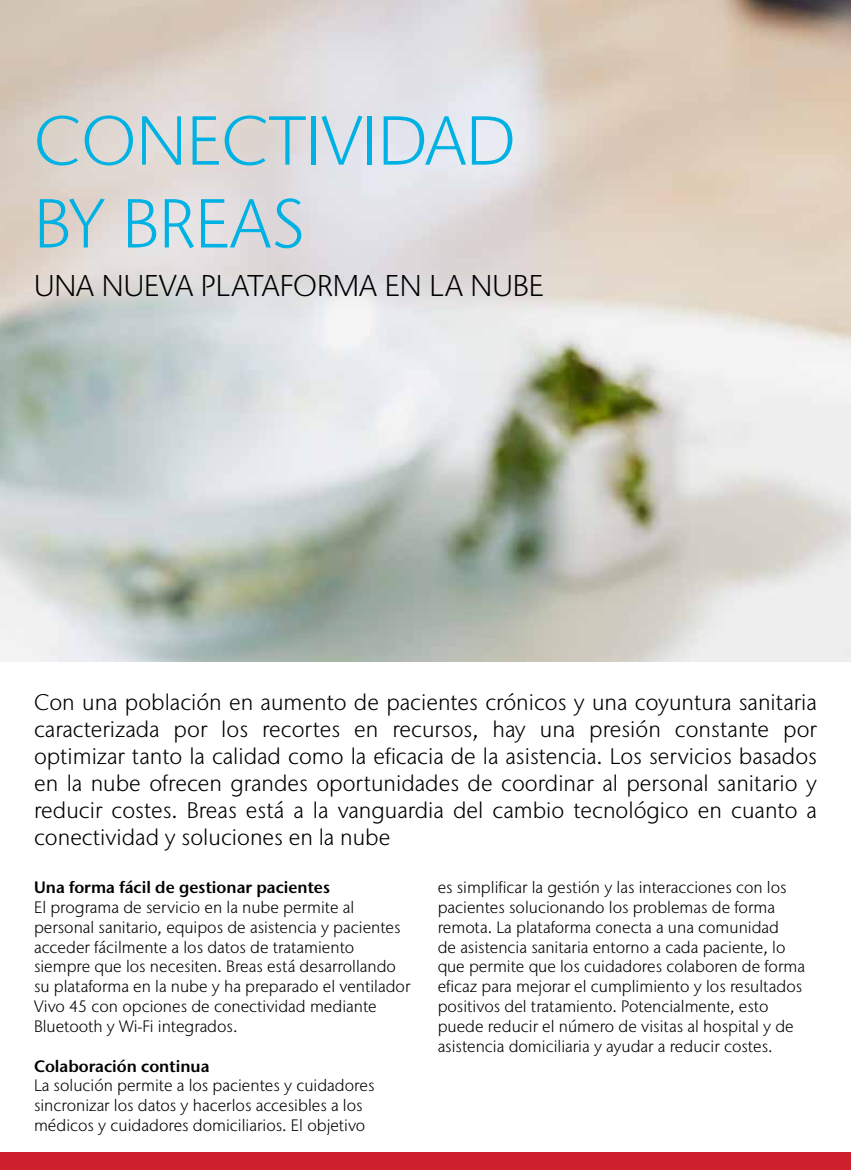
<style>
.page{position:relative;width:851px;height:1170px;background:#fff}
.page>*{position:absolute;margin:0;border:0;box-sizing:border-box;transform-origin:0 0}
.t1{font:300 69px/82.8px "Stone Sans IIITC Std";color:#00b2e3}
.t2{font:300 30px "Stone Sans IIITC Std";color:#000}
.t3{font:300 22.5px/27px "Stone Sans IIITC Std";color:#000;text-align:justify}
.t4{font:300 16.5px/19.8px "Stone Sans IIITC Std";color:#000}
.t5{font:600 16.5px "Stone Sans IIITC Std";color:#000}
</style>
<div class="page">
<img style="left:0;top:0;width:850px;height:661px">
<div style="left:0;top:1152px;width:850px;height:17px;background:#cf202e"></div>
<h1 class="t1" style="left:34px;top:99px;width:483px">CONECTIVIDAD<br>BY BREAS</h1>
<h2 class="t2" style="left:34px;top:268px;width:511px">UNA NUEVA PLATAFORMA EN LA NUBE</h2>
<p class="t3" style="left:34px;top:689px;width:784px">Con una población en aumento de pacientes crónicos y una coyuntura sanitaria caracterizada por los recortes en recursos, hay una presión constante por optimizar tanto la calidad como la eficacia de la asistencia. Los servicios basados en la nube ofrecen grandes oportunidades de coordinar al personal sanitario y reducir costes. Breas está a la vanguardia del cambio tecnológico en cuanto a conectividad y soluciones en la nube</p>
<p class="t5" style="left:34px;top:877px;width:297px">Una forma fácil de gestionar pacientes</p>
<p class="t4" style="left:34px;top:897px;width:378px">El programa de servicio en la nube permite al personal sanitario, equipos de asistencia y pacientes acceder fácilmente a los datos de tratamiento siempre que los necesiten. Breas está desarrollando su plataforma en la nube y ha preparado el ventilador Vivo 45 con opciones de conectividad mediante Bluetooth y Wi-Fi integrados.</p>
<p class="t5" style="left:34px;top:1055px;width:177px">Colaboración continua</p>
<p class="t4" style="left:34px;top:1075px;width:342px">La solución permite a los pacientes y cuidadores sincronizar los datos y hacerlos accesibles a los médicos y cuidadores domiciliarios. El objetivo</p>
<p class="t4" style="left:437px;top:877px;width:369px">es simplificar la gestión y las interacciones con los pacientes solucionando los problemas de forma remota. La plataforma conecta a una comunidad<br>de asistencia sanitaria entorno a cada paciente, lo que permite que los cuidadores colaboren de forma eficaz para mejorar el cumplimiento y los resultados positivos del tratamiento. Potencialmente, esto puede reducir el número de visitas al hospital y de asistencia domiciliaria y ayudar a reducir costes.</p>
</div>
